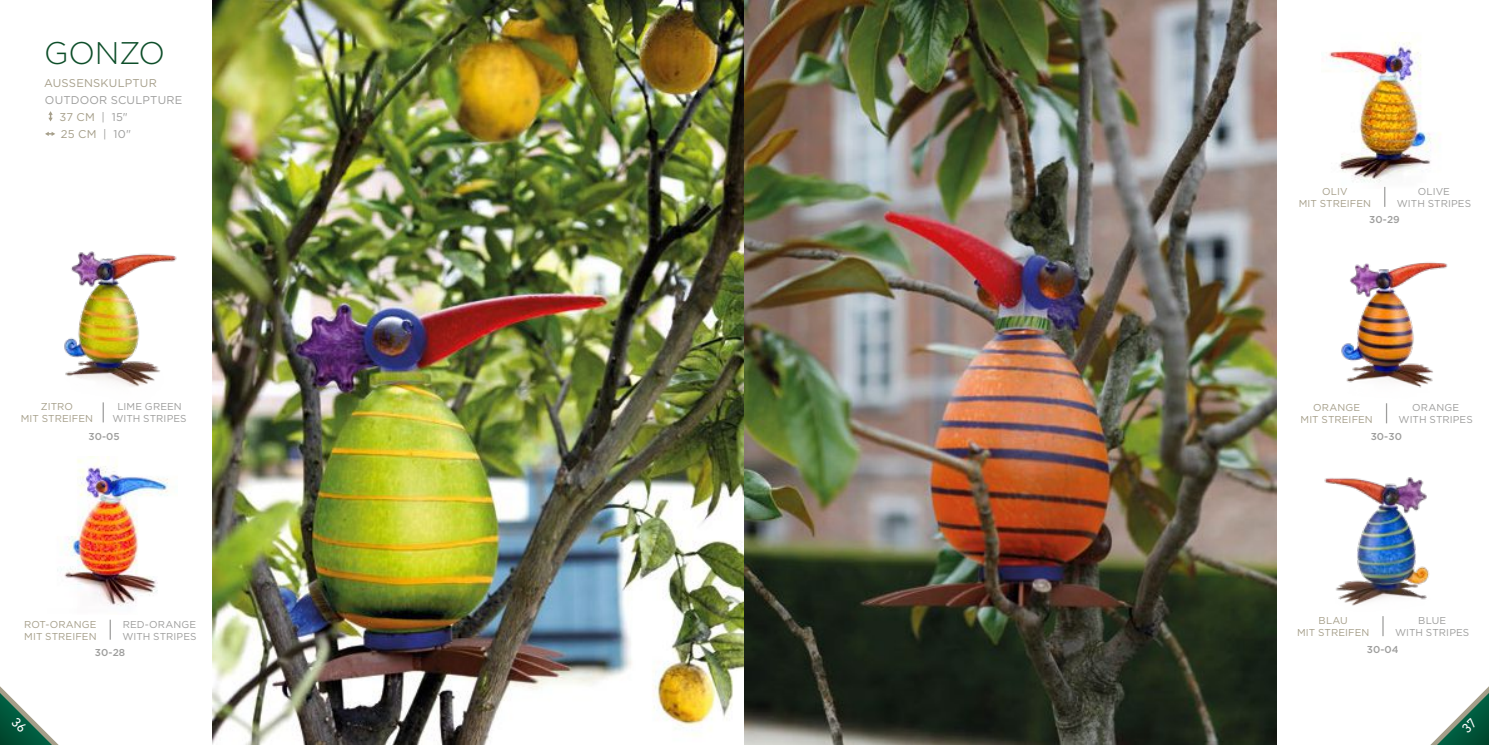
<style>
.page{position:relative;width:1489px;height:745px;background:#fff}
.page>*{position:absolute;margin:0;border:0;box-sizing:border-box;transform-origin:0 0}
.t1{font:300 31.25px "Gotham";letter-spacing:-.01em;color:#0d4e29}
.t2{font:11.25px/17px "Gotham";letter-spacing:.02em;color:#9d9d9c}
.t3{font:11.25px "Gotham";letter-spacing:.02em;color:#a59e89}
.t4{font:10px/12px "Gotham";letter-spacing:.01em;color:#9d9d9c;text-align:center}
.t5{font:10px/12px "Gotham";color:#a59e89;text-align:center}
.t6{font:500 10px "Gotham";letter-spacing:.01em;color:#9d9d9c}
.s1{color:#a59e89}
</style>
<div class="page">
<img style="left:64px;top:251px;width:113px;height:170px">
<img style="left:57px;top:456px;width:112px;height:150px">
<img style="left:1321px;top:32px;width:110px;height:156px">
<img style="left:1324px;top:477px;width:105px;height:160px">
<img style="left:1341px;top:262px;width:107px;height:126px">
<svg style="left:48px;top:111px;width:5px;height:10px"></svg>
<svg style="left:45px;top:132px;width:10px;height:4px"></svg>
<svg style="left:103px;top:402px;width:1px;height:20px"></svg>
<svg style="left:110px;top:619px;width:1px;height:20px"></svg>
<img style="left:213px;top:0;width:1063px;height:744px">
<hr style="left:1383px;top:187px;width:2px;height:20px;background:#9d9d9c">
<svg style="left:1382px;top:615px;width:1px;height:20px"></svg>
<svg style="left:0;top:686px;width:58px;height:58px"></svg>
<svg style="left:1431px;top:687px;width:57px;height:57px"></svg>
<h1 class="t1" style="left:44px;top:33px;width:122px">GONZO</h1>
<p class="t3" style="left:44px;top:76px;width:114px">AUSSENSKULPTUR</p>
<p class="t2" style="left:59px;top:91px;width:124px;text-indent:-15px">OUTDOOR SCULPTURE<br><span class="s1">37 CM</span> | 15"<br><span class="s1">25 CM</span> | 10"</p>
<p class="t5" style="left:1298px;top:185px;width:74px">OLIV<br>MIT STREIFEN</p>
<p class="t4" style="left:1396px;top:185px;width:76px">OLIVE<br>WITH STRIPES</p>
<p class="t6" style="left:1369px;top:213px;width:32px">30-29</p>
<p class="t5" style="left:21px;top:400px;width:74px">ZITRO<br>MIT STREIFEN</p>
<p class="t4" style="left:112px;top:400px;width:76px">LIME GREEN<br>WITH STRIPES</p>
<p class="t5" style="left:1300px;top:401px;width:74px">ORANGE<br>MIT STREIFEN</p>
<p class="t4" style="left:1398px;top:401px;width:76px">ORANGE<br>WITH STRIPES</p>
<p class="t6" style="left:88px;top:429px;width:33px">30-05</p>
<p class="t6" style="left:1370px;top:429px;width:33px">30-30</p>
<p class="t5" style="left:24px;top:617px;width:74px;text-align:left">ROT-ORANGE<br>MIT STREIFEN</p>
<p class="t4" style="left:122px;top:617px;width:76px;text-align:left">RED-ORANGE<br>WITH STRIPES</p>
<p class="t5" style="left:1296px;top:614px;width:74px">BLAU<br>MIT STREIFEN</p>
<p class="t4" style="left:1394px;top:614px;width:76px">BLUE<br>WITH STRIPES</p>
<p class="t6" style="left:95px;top:645px;width:32px">30-28</p>
<p class="t6" style="left:1366px;top:642px;width:33px">30-04</p>
</div>
